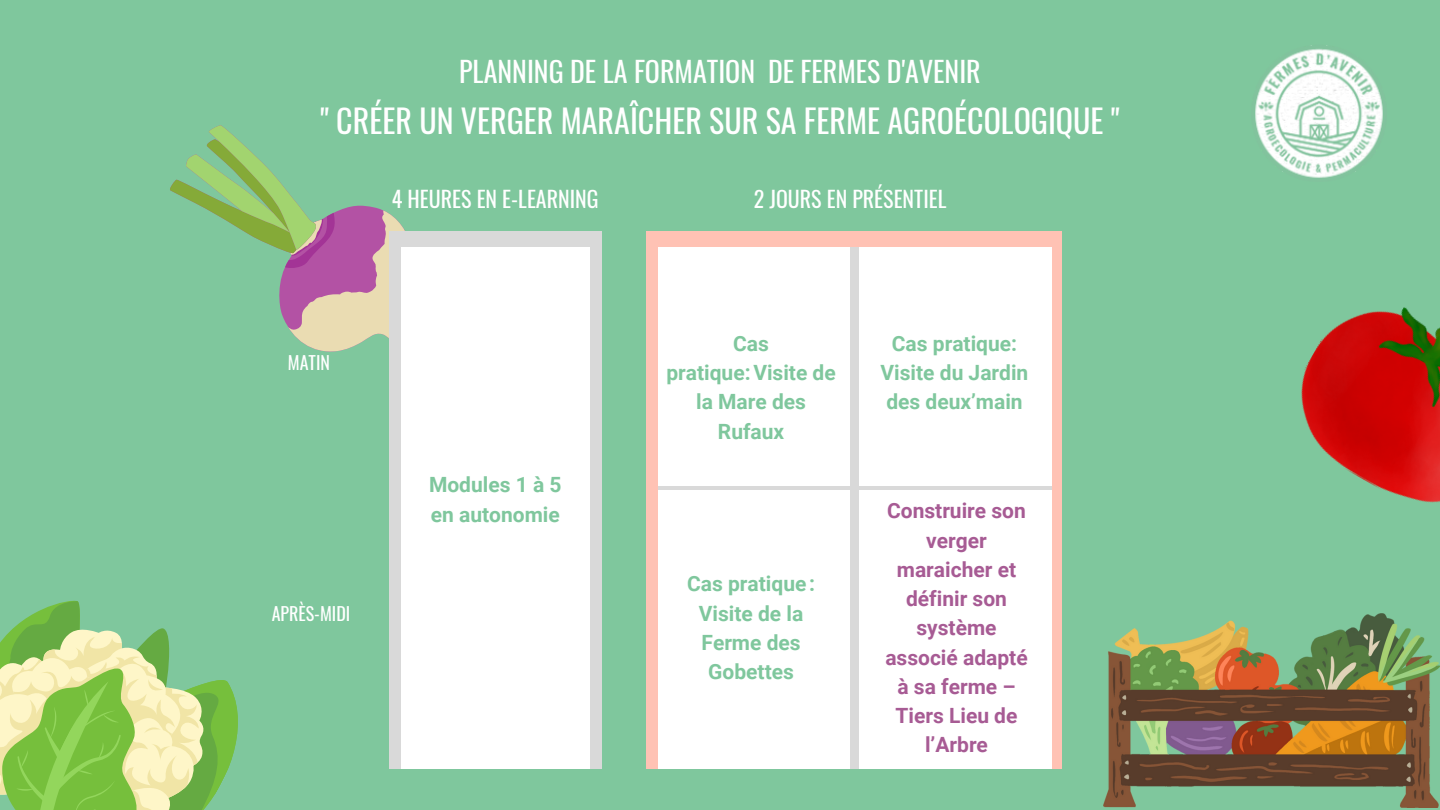
<style>
.page{position:relative;width:1440px;height:810px;background:#7fc79d}
.page>*{position:absolute;margin:0;border:0;box-sizing:border-box;transform-origin:0 0}
.t1{font:32px "Oswald";color:#fff}
.t2{font:28px "Oswald";color:#fff}
.t3{font:22px "Oswald";color:#fff}
.t4{font:700 21px/29.2px "Roboto";color:#7fc79d;text-align:center}
.t5{font:700 21px/29.2px "Roboto";color:#a75b94;text-align:center}
.t6{font:18px "Oswald";color:#fff}
</style>
<div class="page">
<img style="left:1255px;top:45px;width:128px;height:133px">
<div style="left:647px;top:244px;width:415px;height:525px;background:#fff"></div>
<div style="left:850px;top:231px;width:8px;height:538px;background:#d9d9d9"></div>
<div style="left:647px;top:231px;width:414px;height:16px;background:#ffc2b4"></div>
<svg style="left:279px;top:205px;width:126px;height:260px"></svg>
<svg style="left:170px;top:125px;width:179px;height:164px"></svg>
<div style="left:390px;top:231px;width:211px;height:538px;background:#fff"></div>
<div style="left:390px;top:231px;width:11px;height:538px;background:#d9d9d9"></div>
<div style="left:590px;top:232px;width:12px;height:537px;background:#d9d9d9"></div>
<div style="left:390px;top:231px;width:211px;height:16px;background:#d9d9d9"></div>
<hr style="left:647px;top:486px;width:415px;height:4px;background:#d9d9d9">
<div style="left:1052px;top:231px;width:10px;height:538px;background:#ffc2b4"></div>
<div style="left:647px;top:231px;width:11px;height:538px;background:#ffc2b4"></div>
<img style="left:1103px;top:614px;width:337px;height:194px">
<img style="left:1301px;top:307px;width:139px;height:196px">
<svg style="left:0;top:600px;width:238px;height:210px"></svg>
<p class="t2" style="left:459px;top:49px;width:523px">PLANNING DE LA FORMATION DE FERMES D'AVENIR</p>
<p class="t1" style="left:320px;top:96px;width:801px">" CRÉER UN VERGER MARAÎCHER SUR SA FERME AGROÉCOLOGIQUE "</p>
<p class="t3" style="left:392px;top:182px;width:208px">4 HEURES EN E-LEARNING</p>
<p class="t6" style="left:288px;top:349px;width:44px">MATIN</p>
<p class="t6" style="left:272px;top:600px;width:80px">APRÈS-MIDI</p>
<p class="t4" style="left:429px;top:471px;width:134px">Modules 1 à 5</p>
<p class="t4" style="left:431px;top:500px;width:130px">en autonomie</p>
<p class="t3" style="left:754px;top:182px;width:194px">2 JOURS EN PRÉSENTIEL</p>
<p class="t4" style="left:666px;top:329px;width:171px">Cas pratique:Visite de la Mare des<br>Rufaux</p>
<p class="t4" style="left:881px;top:329px;width:149px">Cas pratique:<br>Visite du Jardin des deux’main</p>
<p class="t4" style="left:687px;top:570px;width:129px">Cas pratique:<br>Visite de la<br>Ferme des<br>Gobettes</p>
<p class="t5" style="left:885px;top:497px;width:144px">Construire son verger maraicher et définir son système associé adapté à sa ferme –<br>Tiers Lieu de l’Arbre</p>
</div>
